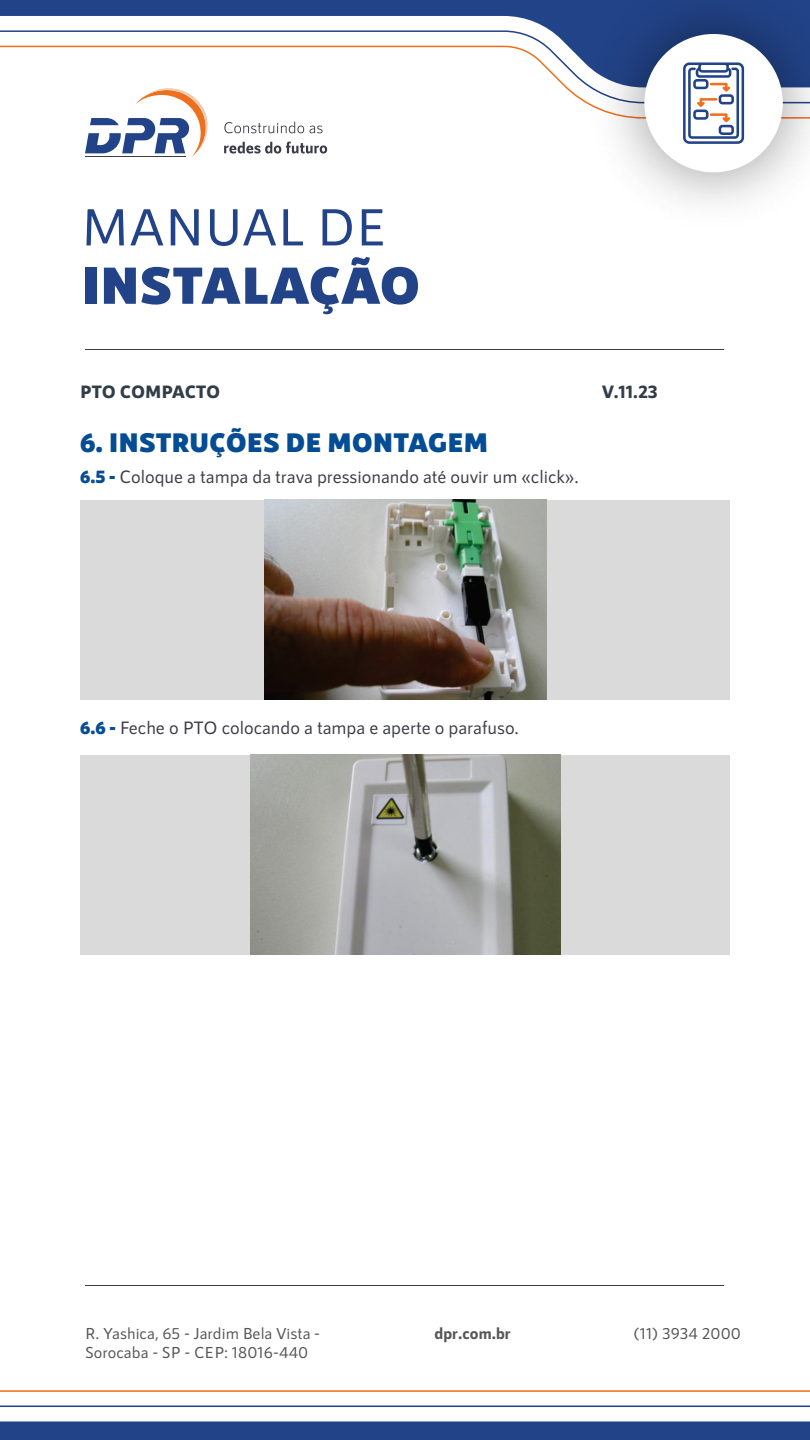
<style>
.page{position:relative;width:810px;height:1440px;background:#fff}
.page>*{position:absolute;margin:0;border:0;box-sizing:border-box;transform-origin:0 0}
.t1{font:900 27px "RNS Sanz";color:#044c94}
.t2{font:500 18px "RNS Sanz";color:#3c3c49}
.t3{font:800 18px "RNS Sanz";letter-spacing:-.02em;color:#313d47}
.t4{font:800 18px "RNS Sanz";color:#313d47}
.t5{font:500 15.98px/19.2px "RNS Sanz";letter-spacing:.005em;color:#565655}
.t6{font:800 15.98px "RNS Sanz";letter-spacing:.005em;color:#565655}
.s1{font-weight:900;color:#044c94}
</style>
<div class="page">
<svg style="left:86px;top:209px;width:38px;height:36px"></svg>
<svg style="left:130px;top:209px;width:33px;height:36px"></svg>
<svg style="left:171px;top:209px;width:28px;height:36px"></svg>
<svg style="left:210px;top:209px;width:66px;height:37px"></svg>
<svg style="left:283px;top:209px;width:20px;height:36px"></svg>
<svg style="left:323px;top:209px;width:29px;height:36px"></svg>
<svg style="left:362px;top:209px;width:21px;height:36px"></svg>
<div style="left:85px;top:268px;width:11px;height:36px;background:#224388"></div>
<svg style="left:104px;top:257px;width:314px;height:57px"></svg>
<svg style="left:85px;top:119px;width:123px;height:38px"></svg>
<svg style="left:224px;top:122px;width:99px;height:11px"></svg>
<svg style="left:224px;top:142px;width:103px;height:12px"></svg>
<svg style="left:136px;top:88px;width:64px;height:16px"></svg>
<svg style="left:0;top:0;width:564px;height:86px"></svg>
<svg style="left:0;top:1390px;width:810px;height:50px"></svg>
<img style="left:564px;top:0;width:246px;height:203px">
<div style="left:644px;top:34px;width:139px;height:138px;background:#fff;border-radius:50%"></div>
<svg style="left:683px;top:62px;width:61px;height:82px"></svg>
<hr style="left:85px;top:349px;width:638px;height:1px;background:#3c3c49">
<hr style="left:85px;top:1285px;width:638px;height:1px;background:#3c3c49">
<div style="left:80px;top:500px;width:650px;height:200px;background:#dadada"></div>
<img style="left:265px;top:500px;width:281px;height:200px">
<div style="left:80px;top:755px;width:650px;height:199px;background:#dadada"></div>
<img style="left:250px;top:755px;width:310px;height:199px">
<p class="t3" style="left:80px;top:381px;width:142px">PTO COMPACTO</p>
<p class="t4" style="left:602px;top:381px;width:57px">V.11.23</p>
<h1 class="t1" style="left:80px;top:426px;width:409px">6. INSTRUÇÕES DE MONTAGEM</h1>
<p class="t2" style="left:80px;top:466px;width:500px"><span class="s1">6.5 -</span> Coloque a tampa da trava pressionando até ouvir um «click».</p>
<p class="t2" style="left:80px;top:718px;width:440px"><span class="s1">6.6 -</span> Feche o PTO colocando a tampa e aperte o parafuso.</p>
<p class="t5" style="left:85px;top:1324px;width:237px">R. Yashica, 65 - Jardim Bela Vista -<br>Sorocaba - SP - CEP: 18016-440</p>
<p class="t6" style="left:434px;top:1324px;width:78px">dpr.com.br</p>
<p class="t5" style="left:634px;top:1324px;width:109px">(11) 3934 2000</p>
</div>
